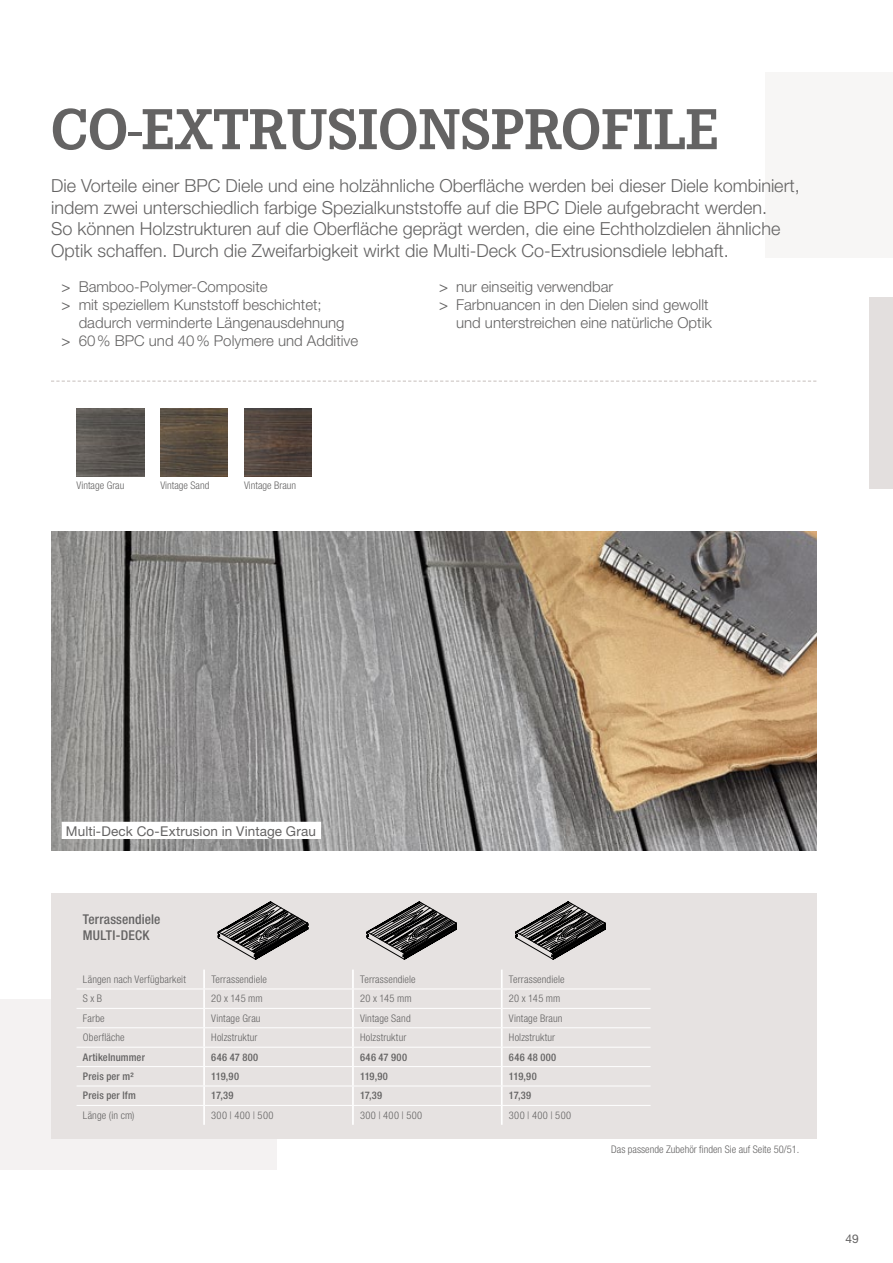
<style>
.page{position:relative;width:893px;height:1263px;background:#fff}
.page>*{position:absolute;margin:0;border:0;box-sizing:border-box;transform-origin:0 0}
.t1{font:700 60px "Corporate E";color:#646363}
.t2{font:300 18px/21.6px "Helvetica Neue";color:#646363}
.t3{font:300 15px "Helvetica Neue";color:#646363}
.t4{font:13.5px "Helvetica Neue";letter-spacing:.01em;color:#646363}
.t5{font:500 condensed 13.5px/16.5px "Helvetica Neue";letter-spacing:.01em;color:#646363}
.t6{font:12px "Helvetica Neue";color:#646363}
.t7{font:300 condensed 10.5px "Helvetica Neue";letter-spacing:.01em;color:#646363}
.t8{font:500 condensed 10.5px "Helvetica Neue";letter-spacing:.015em;color:#646363}
.t9{font:300 condensed 10.5px "Helvetica Neue";letter-spacing:.035em;color:#646363}
.s1{font-weight:400}
</style>
<div class="page">
<div style="left:870px;top:298px;width:23px;height:191px;background:#e3dfde"></div>
<div style="left:0;top:999px;width:276px;height:170px;background:#f4f2f2"></div>
<div style="left:765px;top:72px;width:128px;height:186px;background:#f7f6f5"></div>
<img style="left:51px;top:531px;width:765px;height:319px">
<div style="left:51px;top:893px;width:765px;height:245px;background:#e6e2e1"></div>
<hr style="left:77px;top:988px;width:127px;height:1px;background:#fff">
<hr style="left:204px;top:988px;width:149px;height:1px;background:#fff">
<hr style="left:353px;top:988px;width:149px;height:1px;background:#fff">
<hr style="left:502px;top:988px;width:149px;height:1px;background:#fff">
<hr style="left:77px;top:1008px;width:127px;height:1px;background:#fff">
<hr style="left:204px;top:1008px;width:149px;height:1px;background:#fff">
<hr style="left:353px;top:1008px;width:149px;height:1px;background:#fff">
<hr style="left:502px;top:1008px;width:149px;height:1px;background:#fff">
<hr style="left:77px;top:1027px;width:127px;height:1px;background:#fff">
<hr style="left:204px;top:1027px;width:149px;height:1px;background:#fff">
<hr style="left:353px;top:1027px;width:149px;height:1px;background:#fff">
<hr style="left:502px;top:1027px;width:149px;height:1px;background:#fff">
<hr style="left:77px;top:1047px;width:127px;height:1px;background:#fff">
<hr style="left:204px;top:1047px;width:149px;height:1px;background:#fff">
<hr style="left:353px;top:1047px;width:149px;height:1px;background:#fff">
<hr style="left:502px;top:1047px;width:149px;height:1px;background:#fff">
<hr style="left:77px;top:1066px;width:127px;height:1px;background:#fff">
<hr style="left:204px;top:1066px;width:149px;height:1px;background:#fff">
<hr style="left:353px;top:1066px;width:149px;height:1px;background:#fff">
<hr style="left:502px;top:1066px;width:149px;height:1px;background:#fff">
<hr style="left:77px;top:1085px;width:127px;height:1px;background:#fff">
<hr style="left:204px;top:1085px;width:149px;height:1px;background:#fff">
<hr style="left:353px;top:1085px;width:149px;height:1px;background:#fff">
<hr style="left:502px;top:1085px;width:149px;height:1px;background:#fff">
<hr style="left:77px;top:1105px;width:127px;height:1px;background:#fff">
<hr style="left:204px;top:1105px;width:149px;height:1px;background:#fff">
<svg style="left:203px;top:969px;width:2px;height:156px"></svg>
<hr style="left:353px;top:1105px;width:149px;height:1px;background:#fff">
<svg style="left:352px;top:969px;width:2px;height:156px"></svg>
<hr style="left:502px;top:1105px;width:149px;height:1px;background:#fff">
<svg style="left:501px;top:969px;width:2px;height:156px"></svg>
<svg style="left:218px;top:902px;width:90px;height:57px"></svg>
<svg style="left:367px;top:902px;width:90px;height:57px"></svg>
<svg style="left:516px;top:902px;width:90px;height:57px"></svg>
<div style="left:62px;top:822px;width:259px;height:17px;background:#fff"></div>
<img style="left:77px;top:409px;width:67px;height:67px">
<img style="left:160px;top:409px;width:68px;height:67px">
<img style="left:244px;top:409px;width:68px;height:67px">
<svg style="left:51px;top:381px;width:765px;height:1px"></svg>
<h1 class="t1" style="left:51px;top:95px;width:669px">CO-EXTRUSIONSPROFILE</h1>
<p class="t2" style="left:51px;top:174px;width:750px">Die Vorteile einer BPC Diele und eine holzähnliche Oberfläche werden bei dieser Diele kombiniert, indem zwei unterschiedlich farbige Spezialkunststoffe auf die BPC Diele aufgebracht werden.<br>So können Holzstrukturen auf die Oberfläche geprägt werden, die eine Echtholzdielen ähnliche Optik schaffen. Durch die Zweifarbigkeit wirkt die Multi-Deck Co-Extrusionsdiele lebhaft.</p>
<p class="t3" style="left:62px;top:278px;width:207px"><span class="s1">&gt;</span> Bamboo-Polymer-Composite</p>
<p class="t3" style="left:62px;top:296px;width:262px"><span class="s1">&gt;</span> mit speziellem Kunststoff beschichtet;</p>
<p class="t3" style="left:79px;top:314px;width:267px">dadurch verminderte Längenausdehnung</p>
<p class="t3" style="left:62px;top:332px;width:298px"><span class="s1">&gt;</span> 60% BPC und 40% Polymere und Additive</p>
<p class="t7" style="left:77px;top:479px;width:49px">Vintage Grau</p>
<p class="t7" style="left:160px;top:479px;width:50px">Vintage Sand</p>
<p class="t7" style="left:244px;top:479px;width:54px">Vintage Braun</p>
<p class="t3" style="left:439px;top:278px;width:176px"><span class="s1">&gt;</span> nur einseitig verwendbar</p>
<p class="t3" style="left:439px;top:296px;width:271px"><span class="s1">&gt;</span> Farbnuancen in den Dielen sind gewollt</p>
<p class="t3" style="left:456px;top:314px;width:257px">und unterstreichen eine natürliche Optik</p>
<p class="t4" style="left:66px;top:823px;width:252px">Multi-Deck Co-Extrusion in Vintage Grau</p>
<p class="t5" style="left:83px;top:911px;width:79px">Terrassendiele<br>MULTI-DECK</p>
<p class="t7" style="left:83px;top:973px;width:104px">Längen nach Verfügbarkeit</p>
<p class="t7" style="left:211px;top:973px;width:57px">Terrassendiele</p>
<p class="t7" style="left:360px;top:973px;width:57px">Terrassendiele</p>
<p class="t7" style="left:509px;top:973px;width:57px">Terrassendiele</p>
<p class="t7" style="left:83px;top:993px;width:21px">S x B</p>
<p class="t7" style="left:211px;top:993px;width:53px">20 x 145 mm</p>
<p class="t7" style="left:360px;top:993px;width:53px">20 x 145 mm</p>
<p class="t7" style="left:509px;top:993px;width:53px">20 x 145 mm</p>
<p class="t7" style="left:83px;top:1012px;width:23px">Farbe</p>
<p class="t7" style="left:211px;top:1012px;width:51px">Vintage Grau</p>
<p class="t7" style="left:360px;top:1012px;width:52px">Vintage Sand</p>
<p class="t7" style="left:509px;top:1012px;width:55px">Vintage Braun</p>
<p class="t7" style="left:83px;top:1031px;width:43px">Oberfläche</p>
<p class="t7" style="left:211px;top:1031px;width:48px">Holzstruktur</p>
<p class="t7" style="left:360px;top:1031px;width:48px">Holzstruktur</p>
<p class="t7" style="left:509px;top:1031px;width:48px">Holzstruktur</p>
<p class="t8" style="left:83px;top:1051px;width:64px">Artikelnummer</p>
<p class="t8" style="left:211px;top:1051px;width:48px">646 47 800</p>
<p class="t8" style="left:360px;top:1051px;width:48px">646 47 900</p>
<p class="t8" style="left:509px;top:1051px;width:49px">646 48 000</p>
<p class="t8" style="left:83px;top:1070px;width:52px">Preis per m²</p>
<p class="t8" style="left:211px;top:1070px;width:29px">119,90</p>
<p class="t8" style="left:360px;top:1070px;width:29px">119,90</p>
<p class="t8" style="left:509px;top:1070px;width:29px">119,90</p>
<p class="t8" style="left:83px;top:1089px;width:55px">Preis per lfm</p>
<p class="t8" style="left:211px;top:1089px;width:24px">17,39</p>
<p class="t8" style="left:360px;top:1089px;width:24px">17,39</p>
<p class="t8" style="left:509px;top:1089px;width:24px">17,39</p>
<p class="t7" style="left:83px;top:1109px;width:53px">Länge (in cm)</p>
<p class="t9" style="left:211px;top:1109px;width:64px">300 | 400 | 500</p>
<p class="t9" style="left:360px;top:1109px;width:64px">300 | 400 | 500</p>
<p class="t9" style="left:509px;top:1109px;width:64px">300 | 400 | 500</p>
<p class="t7" style="left:611px;top:1143px;width:190px">Das passende Zubehör finden Sie auf Seite 50/51.</p>
<p class="t6" style="left:846px;top:1231px;width:15px">49</p>
</div>
